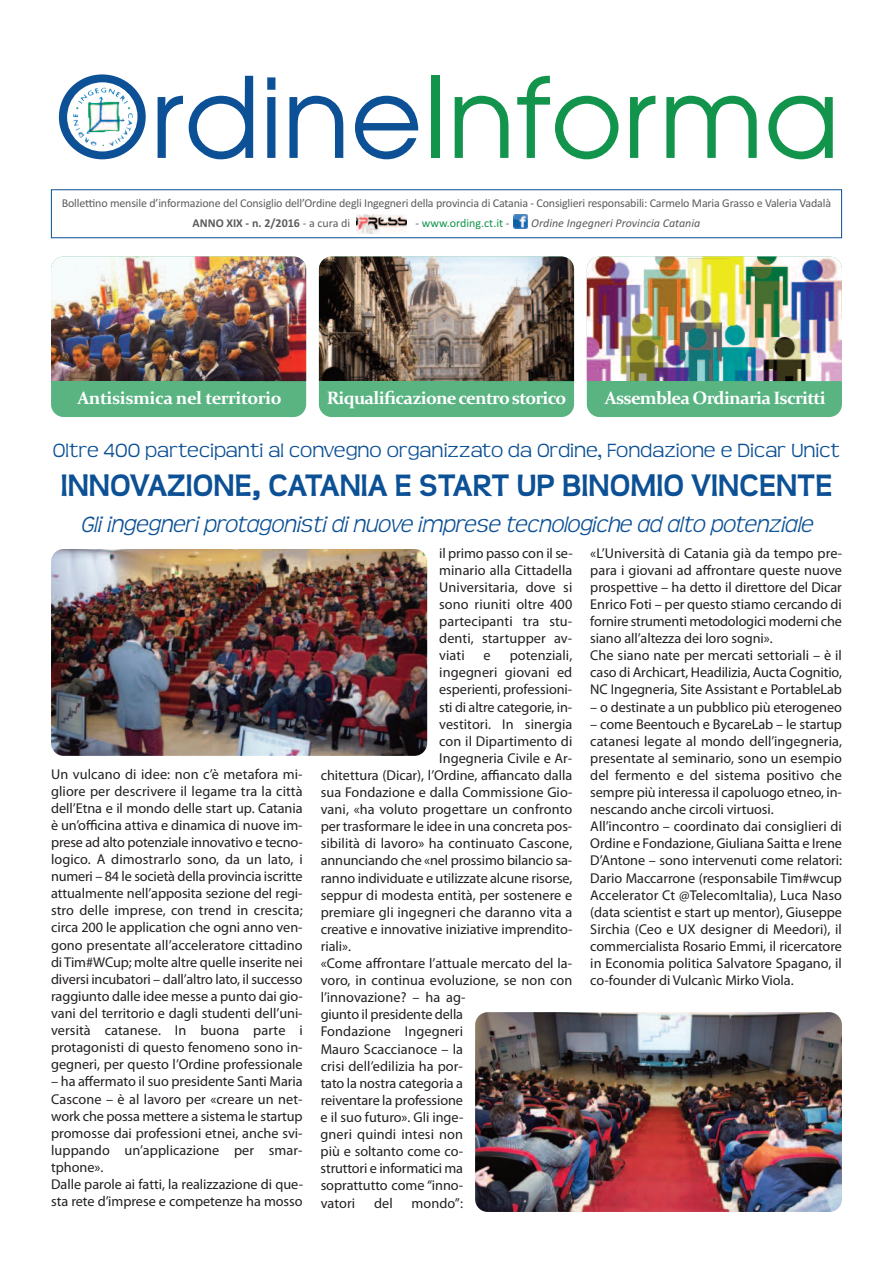
<style>
.page{position:relative;width:893px;height:1263px;background:#fff}
.page>*{position:absolute;margin:0;border:0;box-sizing:border-box;transform-origin:0 0}
.t1{font:111px "Avian";color:#12944c}
.t2{font:700 31.5px "Teen";color:#0c5095}
.t3{font:italic 300 22.5px "Teen";color:#0c5095}
.t4{font:300 19.5px "Teen";color:#0c5095}
.t5{font:700 18px "Constantia";letter-spacing:-.04em;color:#fff}
.t6{font:14.25px/17.1px "Myriad Pro";color:#231f20}
.t7{font:12px/19.5px "Calibri";letter-spacing:-.015em;color:#5c5c5f}
.t8{font:italic 12px "Calibri";color:#5c5c5f}
.s1{color:#0c5095}
.s2{font-weight:700}
.s3{color:#fff}
.s4{color:#12944c}
</style>
<div class="page">
<img style="left:73px;top:87px;width:60px;height:47px">
<div style="left:319px;top:256px;width:255px;height:161px;background:#12944c;border-radius:13px;opacity:.7"></div>
<div style="left:51px;top:256px;width:255px;height:161px;background:#12944c;border-radius:13px;opacity:.7"></div>
<div style="left:587px;top:256px;width:255px;height:161px;background:#12944c;border-radius:13px;opacity:.7"></div>
<img style="left:51px;top:256px;width:255px;height:13px">
<img style="left:319px;top:256px;width:255px;height:13px">
<img style="left:587px;top:256px;width:255px;height:13px">
<img style="left:513px;top:215px;width:14px;height:14px">
<img style="left:356px;top:215px;width:50px;height:18px">
<img style="left:51px;top:549px;width:376px;height:207px;border-radius:13px">
<img style="left:475px;top:1012px;width:367px;height:200px;border-radius:13px">
<h1 class="t1" style="left:54px;top:52px;width:787px"><span class="s1">Ordine</span>Informa</h1>
<p class="t7" style="left:193px;top:193px;width:640px;text-indent:-131px">Bollettino mensile d’informazione del Consiglio dell’Ordine degli Ingegneri della provincia di Catania - Consiglieri responsabili: Carmelo Maria Grasso e Valeria Vadalà<br><span class="s2">ANNO XIX - n. 2/2016</span> - a cura di <span class="s3">I pressssssss</span> - <span class="s4">www.ording.ct.it</span> -</p>
<p class="t8" style="left:531px;top:215px;width:171px">Ordine Ingegneri Provincia Catania</p>
<p class="t5" style="left:77px;top:387px;width:206px">Antisismica nel territorio</p>
<p class="t5" style="left:327px;top:387px;width:241px">Riqualificazionecentro storico</p>
<p class="t5" style="left:605px;top:387px;width:222px">Assemblea Ordinaria Iscritti</p>
<h3 class="t4" style="left:53px;top:439px;width:789px">Oltre 400 partecipanti al convegno organizzato da Ordine, Fondazione e Dicar Unict</h3>
<h2 class="t2" style="left:61px;top:466px;width:773px">INNOVAZIONE, CATANIA E START UP BINOMIO VINCENTE</h2>
<h3 class="t3" style="left:81px;top:511px;width:733px">Gli ingegneri protagonisti di nuove imprese tecnologiche ad alto potenziale</h3>
<p class="t6" style="left:51px;top:766px;width:253px;text-align:justify">Un vulcano di idee: non c’è metafora mi&shy;gliore per descrivere il legame tra la città dell’Etna e il mondo delle start up. Catania è un’officina attiva e dinamica di nuove im&shy;prese ad alto potenziale innovativo e tecno&shy;logico. A dimostrarlo sono, da un lato, i numeri – 84 le società della provincia iscritte attualmente nell’apposita sezione del regi&shy;stro delle imprese, con trend in crescita; circa 200 le application che ogni anno ven&shy;gono presentate all’acceleratore cittadino di Tim#WCup; molte altre quelle inserite nei diversi incubatori – dall’altro lato, il successo raggiunto dalle idee messe a punto dai gio&shy;vani del territorio e dagli studenti dell’uni&shy;versità catanese. In buona parte i protagonisti di questo fenomeno sono in&shy;gegneri, per questo l’Ordine professionale</p>
<p class="t6" style="left:51px;top:1074px;width:253px">– ha affermato il suo presidente Santi Maria Cascone – è al lavoro per «creare un net&shy;work che possa mettere a sistema le startup promosse dai professioni etnei, anche svi&shy;luppando un’applicazione per smar&shy;tphone».<br>Dalle parole ai fatti, la realizzazione di que&shy;sta rete d’imprese e competenze ha mosso</p>
<p class="t6" style="left:439px;top:545px;width:135px;text-align:justify">il primo passo con il se&shy;minario alla Cittadella Universitaria, dove si sono riuniti oltre 400 partecipanti tra stu&shy;denti, startupper av&shy;viati</p>
<p class="t6" style="left:484px;top:648px;width:9px">e</p>
<p class="t6" style="left:510px;top:648px;width:64px">potenziali,</p>
<p class="t6" style="left:439px;top:665px;width:135px">ingegneri giovani ed</p>
<p class="t6" style="left:439px;top:682px;width:135px">esperienti, professioni-</p>
<p class="t6" style="left:439px;top:699px;width:135px">sti di altre categorie, in-</p>
<p class="t6" style="left:439px;top:716px;width:135px">vestitori. In sinergia</p>
<p class="t6" style="left:439px;top:733px;width:135px">con il Dipartimento di</p>
<p class="t6" style="left:439px;top:751px;width:135px">Ingegneria Civile e Ar-</p>
<p class="t6" style="left:321px;top:768px;width:253px">chitettura (Dicar), l’Ordine, affiancato dalla</p>
<p class="t6" style="left:321px;top:785px;width:253px">sua Fondazione e dalla Commissione Gio-</p>
<p class="t6" style="left:321px;top:802px;width:253px">vani, «ha voluto progettare un confronto</p>
<p class="t6" style="left:321px;top:819px;width:253px">per trasformare le idee in una concreta pos-</p>
<p class="t6" style="left:321px;top:836px;width:253px">sibilità di lavoro» ha continuato Cascone,</p>
<p class="t6" style="left:321px;top:853px;width:253px">annunciando che «nel prossimo bilancio sa-</p>
<p class="t6" style="left:321px;top:870px;width:253px">ranno individuate e utilizzate alcune risorse,</p>
<p class="t6" style="left:321px;top:887px;width:253px">seppur di modesta entità, per sostenere e</p>
<p class="t6" style="left:321px;top:904px;width:253px">premiare gli ingegneri che daranno vita a</p>
<p class="t6" style="left:321px;top:922px;width:253px">creative e innovative iniziative imprendito-</p>
<p class="t6" style="left:321px;top:939px;width:32px">riali».</p>
<p class="t6" style="left:321px;top:956px;width:253px">«Come affrontare l’attuale mercato del la-</p>
<p class="t6" style="left:321px;top:973px;width:253px">voro, in continua evoluzione, se non con</p>
<p class="t6" style="left:321px;top:990px;width:146px">l’innovazione? – ha ag-</p>
<p class="t6" style="left:321px;top:1007px;width:144px">giunto il presidente della</p>
<p class="t6" style="left:321px;top:1024px;width:144px">Fondazione Ingegneri</p>
<p class="t6" style="left:321px;top:1041px;width:144px">Mauro Scaccianoce – la</p>
<p class="t6" style="left:321px;top:1058px;width:144px">crisi dell’edilizia ha por-</p>
<p class="t6" style="left:321px;top:1075px;width:144px">tato la nostra categoria a</p>
<p class="t6" style="left:321px;top:1093px;width:144px">reiventare la professione</p>
<p class="t6" style="left:321px;top:1110px;width:144px">e il suo futuro». Gli inge-</p>
<p class="t6" style="left:321px;top:1127px;width:144px">gneri quindi intesi non</p>
<p class="t6" style="left:321px;top:1144px;width:144px">più e soltanto come co-</p>
<p class="t6" style="left:321px;top:1161px;width:144px">struttori e informatici ma</p>
<p class="t6" style="left:321px;top:1178px;width:144px">soprattutto come “inno-</p>
<p class="t6" style="left:321px;top:1195px;width:36px">vatori</p>
<p class="t6" style="left:374px;top:1195px;width:20px">del</p>
<p class="t6" style="left:411px;top:1195px;width:53px">mondo”:</p>
<p class="t6" style="left:590px;top:545px;width:253px">«L’Università di Catania già da tempo pre&shy;para i giovani ad affrontare queste nuove prospettive – ha detto il direttore del Dicar Enrico Foti – per questo stiamo cercando di fornire strumenti metodologici moderni che siano all’altezza dei loro sogni».<br>Che siano nate per mercati settoriali – è il caso di Archicart, Headilizia, Aucta Cognitio, NC Ingegneria, Site Assistant e PortableLab</p>
<p class="t6" style="left:590px;top:699px;width:253px">– o destinate a un pubblico più eterogeneo</p>
<p class="t6" style="left:590px;top:716px;width:253px">– come Beentouch e BycareLab – le startup catanesi legate al mondo dell’ingegneria, presentate al seminario, sono un esempio del fermento e del sistema positivo che sempre più interessa il capoluogo etneo, in&shy;nescando anche circoli virtuosi.<br>All’incontro – coordinato dai consiglieri di Ordine e Fondazione, Giuliana Saitta e Irene D’Antone – sono intervenuti come relatori:<br>Dario Maccarrone (responsabile Tim#wcup Accelerator Ct @TelecomItalia), Luca Naso (data scientist e start up mentor), Giuseppe Sirchia (Ceo e UX designer di Meedori), il commercialista Rosario Emmi, il ricercatore in Economia politica Salvatore Spagano, il co-founder di Vulcanìc Mirko Viola.</p>
</div>
